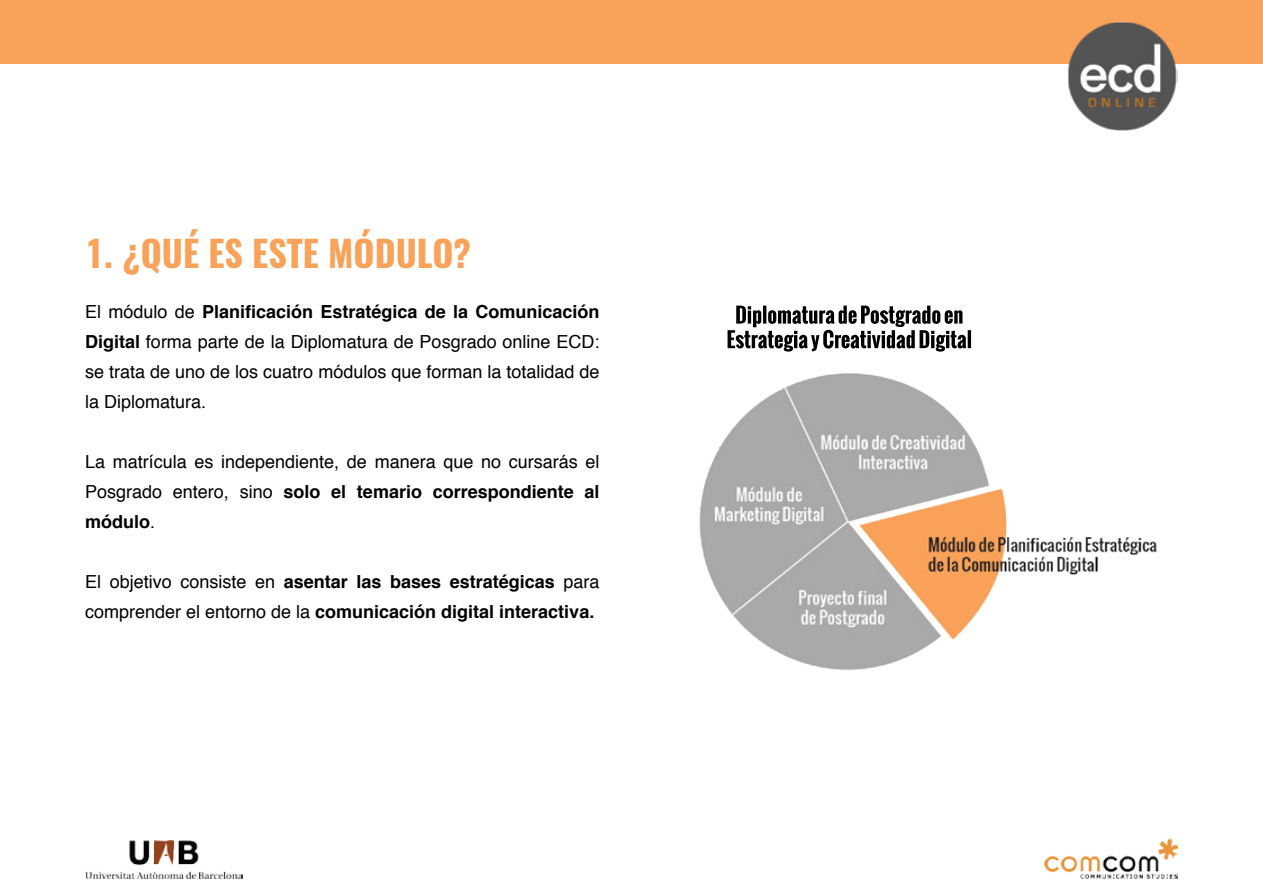
<style>
.page{position:relative;width:1263px;height:893px;background:#fff}
.page>*{position:absolute;margin:0;border:0;box-sizing:border-box;transform-origin:0 0}
.t1{font:700 36px "Oswald";color:#f9a25a}
.t2{font:18px/30px "Helvetica";color:#000;text-align:justify}
.t3{font:700 18px/30px "Helvetica";color:#000}
.s1{font-weight:700}
.s2{font-weight:400}
</style>
<div class="page">
<div style="left:0;top:0;width:1263px;height:64px;background:#f9a25a"></div>
<img style="left:1068px;top:21px;width:110px;height:110px">
<img style="left:85px;top:841px;width:157px;height:37px">
<img style="left:1045px;top:838px;width:133px;height:40px">
<img style="left:699px;top:305px;width:458px;height:365px">
<h1 class="t1" style="left:85px;top:228px;width:387px">1. ¿QUÉ ES ESTE MÓDULO?</h1>
<p class="t2" style="left:85px;top:297px;width:516px">El módulo de <span class="s1">Planificación Estratégica de la Comunicación Digital</span> forma parte de la Diplomatura de Posgrado online ECD: se trata de uno de los cuatro módulos que forman la totalidad de la Diplomatura.</p>
<p class="t2" style="left:85px;top:447px;width:516px">La matrícula es independiente, de manera que no cursarás el Posgrado entero, sino <span class="s1">solo el temario correspondiente al módulo</span>.</p>
<p class="t3" style="left:85px;top:567px;width:516px"><span class="s2">El objetivo consiste en</span> asentar las bases estratégicas <span class="s2">para comprender el entorno de la</span> comunicación digital interactiva.</p>
</div>
